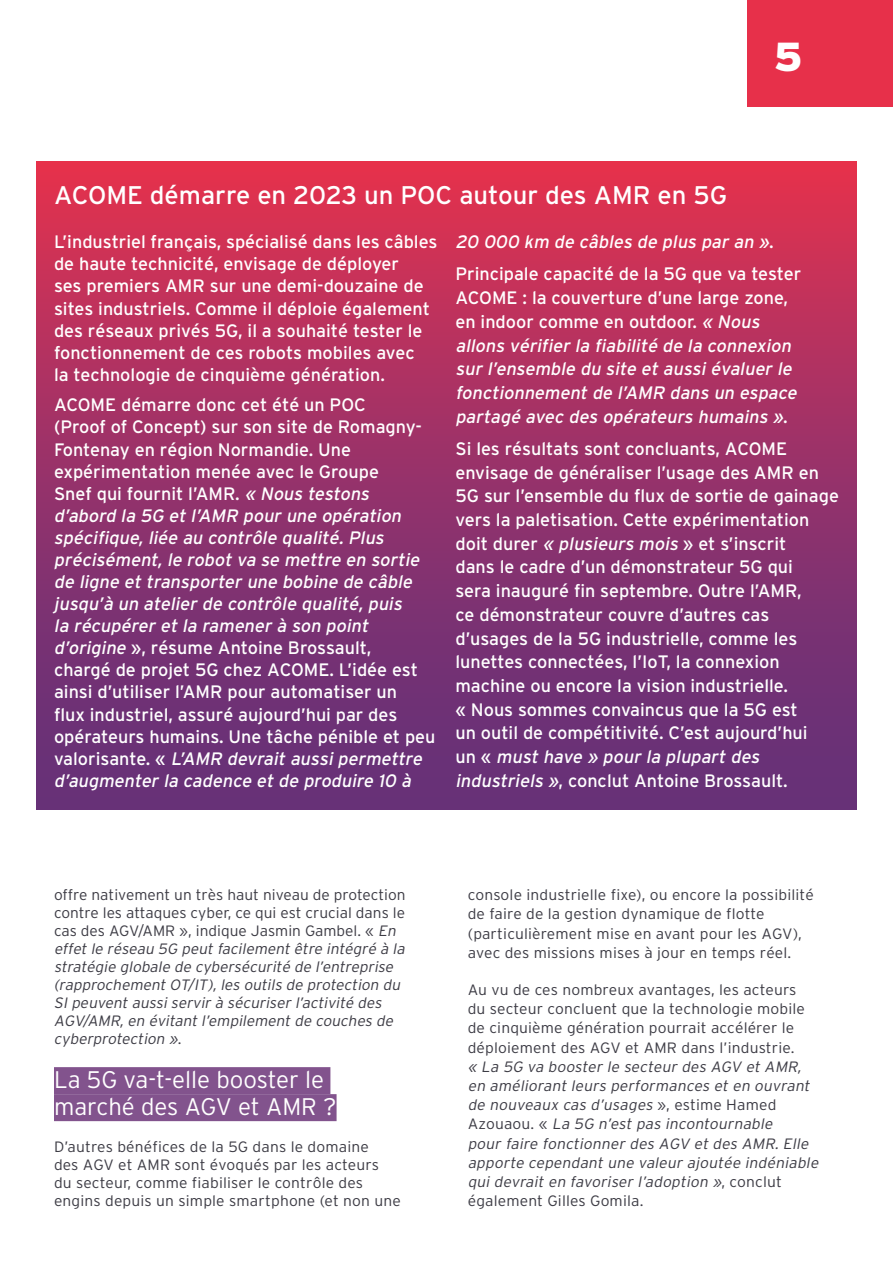
<style>
.page{position:relative;width:893px;height:1263px;background:#fff}
.page>*{position:absolute;margin:0;border:0;box-sizing:border-box;transform-origin:0 0}
.t1{font:900 40.5px "Interstate";color:#fff}
.t2{font:25.5px "Interstate";color:#fff}
.t3{font:300 24px/27px "Interstate";color:#fff}
.t4{font:18px/22px "Interstate";color:#fff}
.t5{font:italic 18px/23.7px "Interstate";color:#fff}
.t6{font:300 15px/19.2px "Interstate";letter-spacing:.01em;color:#3d3c45;scale:1.04 1}
.t7{font:italic 300 15px/18px "Interstate";color:#3d3c45}
.t8{font:italic 300 15px/19.2px "Interstate";color:#3d3c45;scale:1.04 1}
.s1{font-style:italic}
.s2{font-style:normal}
</style>
<div class="page">
<div style="left:54px;top:1067px;width:276px;height:27px;background:#82538d"></div>
<div style="left:54px;top:1094px;width:283px;height:27px;background:#82538d"></div>
<div style="left:36px;top:162px;width:821px;height:647px;background:linear-gradient(to bottom,#dd3252,#58317e)"></div>
<div style="left:747px;top:0;width:146px;height:106px;background:#e7304a"></div>
<h1 class="t1" style="left:774px;top:34px;width:30px">5</h1>
<h2 class="t2" style="left:54px;top:181px;width:675px">ACOME démarre en 2023 un POC autour des AMR en 5G</h2>
<p class="t4" style="left:54px;top:231px;width:385px">L’industriel français, spécialisé dans les câbles de haute technicité, envisage de déployer<br>ses premiers AMR sur une demi-douzaine de sites industriels. Comme il déploie également des réseaux privés 5G, il a souhaité tester le fonctionnement de ces robots mobiles avec<br>la technologie de cinquième génération.</p>
<p class="t4" style="left:54px;top:394px;width:383px">ACOME démarre donc cet été un POC<br>(Proof of Concept) sur son site de Romagny-Fontenay en région Normandie. Une expérimentation menée avec le Groupe<br>Snef qui fournit l’AMR. <span class="s1">«Nous testons d’abord la 5G et l’AMR pour une opération spécifique, liée au contrôle qualité. Plus précisément, le robot va se mettre en sortie de ligne et transporter une bobine de câble jusqu’à un atelier de contrôle qualité, puis<br>la récupérer et la ramener à son point d’origine</span> », résume Antoine Brossault,<br>chargé de projet 5G chez ACOME. L’idée est ainsi d’utiliser l’AMR pour automatiser un<br>flux industriel, assuré aujourd’hui par des opérateurs humains. Une tâche pénible et peu va l o r i s a n t e . « <span class="s1">L’AMR devrait aussi permettre d’augmenter la cadence et de produire 10 à</span></p>
<p class="t4" style="left:455px;top:226px;width:347px;line-height:32.2px"><span class="s1">20 000 km de câbles de plus par an »</span>.<br>Principale capacité de la 5G que va tester</p>
<p class="t5" style="left:455px;top:286px;width:346px"><span class="s2">ACOME : la couverture d’une large zone, en indoor comme en outdoor.</span> «Nous allons vérifier la fiabilité de la connexion sur l’ensemble du site et aussi évaluer le fonctionnement de l’AMR dans un espace partagé avec des opérateurs humains »<span class="s2">.</span></p>
<p class="t4" style="left:455px;top:437px;width:385px;line-height:23.7px">Si les résultats sont concluants, ACOME envisage de généraliser l’usage des AMR en 5G sur l’ensemble du flux de sortie de gainage vers la paletisation. Cette expérimentation doit durer <span class="s1">«plusieurs mois</span>» et s’inscrit<br>dans le cadre d’un démonstrateur 5G qui<br>sera inauguré fin septembre. Outre l’AMR,<br>ce démonstrateur couvre d’autres cas d’usages de la 5G industrielle, comme les lunettes connectées, l’IoT, la connexion machine ou encore la vision industrielle.<br>« Nous sommes convaincus que la 5G est<br>un outil de compétitivité. C’est aujourd’hui<br>u n « <span class="s1">must have » pour la plupart des industriels»</span>, conclut Antoine Brossault.</p>
<p class="t7" style="left:54px;top:886px;width:355px"><span class="s2">offre nativement un très haut niveau de protection contre les attaques cyber, ce qui est crucial dans le cas des AGV/AMR », indique Jasmin Gambel. «</span> En effet le réseau 5G peut facilement être intégré à la stratégie globale de cybersécurité de l’entreprise (rapprochement OT/IT), les outils de protection du SI peuvent aussi servir à sécuriser l’activité des AGV/AMR, en évitant l’empilement de couches de cyberprotection »<span class="s2">.</span></p>
<h3 class="t3" style="left:54px;top:1066px;width:284px">La 5G va-t-elle booster le marché des AGV et AMR ?</h3>
<p class="t6" style="left:54px;top:1138px;width:335px;line-height:18px">D’autres bénéfices de la 5G dans le domaine<br>des AGV et AMR sont évoqués par les acteurs<br>du secteur, comme fiabiliser le contrôle des engins depuis un simple smartphone (et non une</p>
<p class="t6" style="left:468px;top:885px;width:334px">console industrielle fixe), ou encore la possibilité de faire de la gestion dynamique de flotte (particulièrement mise en avant pour les AGV), avec des missions mises à jour en temps réel.</p>
<p class="t6" style="left:468px;top:980px;width:326px">Au vu de ces nombreux avantages, les acteurs du secteur concluent que la technologie mobile de cinquième génération pourrait accélérer le déploiement des AGV et AMR dans l’industrie.</p>
<p class="t8" style="left:468px;top:1057px;width:342px">« La 5G va booster le secteur des AGV et AMR, en améliorant leurs performances et en ouvrant de nouveaux cas d’usages <span class="s2">» , e s t i m e H a m e d<br>A z o u a o u . «</span> La 5G n’est pas incontournable<br>pour faire fonctionner des AGV et des AMR. Elle apporte cependant une valeur ajoutée indéniable qui devrait en favoriser l’adoption »<span class="s2">, c o n c l u t également Gilles Gomila.</span></p>
</div>
